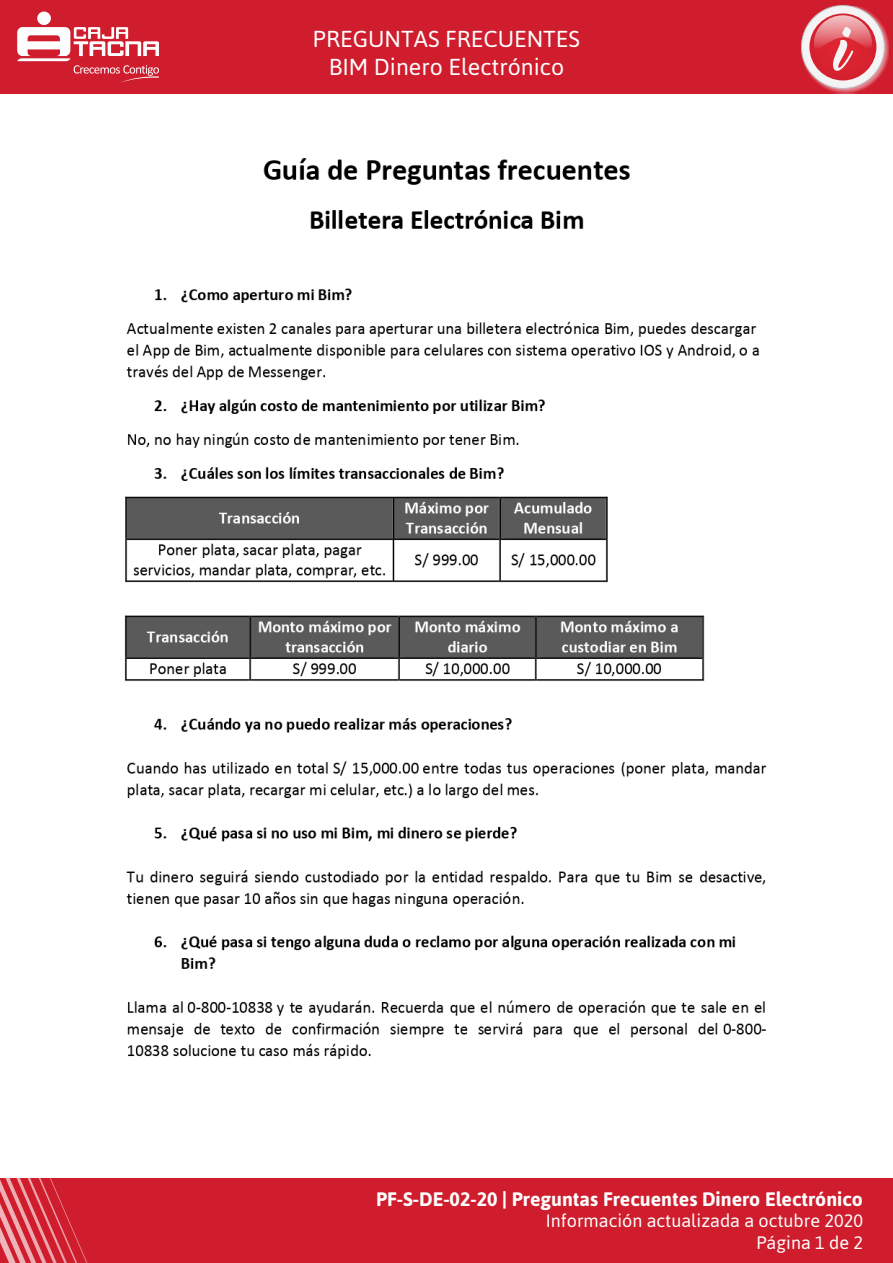
<style>
.page{position:relative;width:893px;height:1263px;background:#fff}
.page>*{position:absolute;margin:0;border:0;box-sizing:border-box;transform-origin:0 0}
.t1{font:23.1px/27.8px "Asap";color:#fefefe;text-align:center}
.t2{font:700 19.5px "Asap";color:#fefefe}
.t3{font:18px/22.2px "Asap";color:#fefefe;text-align:right}
</style>
<div class="page">
<img style="left:124px;top:158px;width:643px;height:901px">
<div style="left:0;top:1178px;width:893px;height:85px;background:#cf1d2d"></div>
<svg style="left:0;top:1178px;width:88px;height:85px"></svg>
<div style="left:0;top:0;width:893px;height:94px;background:#cf1d2d"></div>
<svg style="left:17px;top:12px;width:142px;height:70px"></svg>
<svg style="left:801px;top:6px;width:88px;height:88px"></svg>
<svg style="left:801px;top:6px;width:83px;height:82px;background:#efeaeb"></svg>
<svg style="left:809px;top:13px;width:67px;height:67px"></svg>
<svg style="left:814px;top:15px;width:58px;height:56px"></svg>
<p class="t1" style="left:313px;top:24px;width:269px">PREGUNTAS FRECUENTES<br>BIM Dinero Electrónico</p>
<p class="t2" style="left:376px;top:1186px;width:488px">PF-S-DE-02-20 | Preguntas Frecuentes Dinero Electrónico</p>
<p class="t3" style="left:546px;top:1209px;width:319px">Información actualizada a octubre 2020<br>Página 1 de 2</p>
</div>
